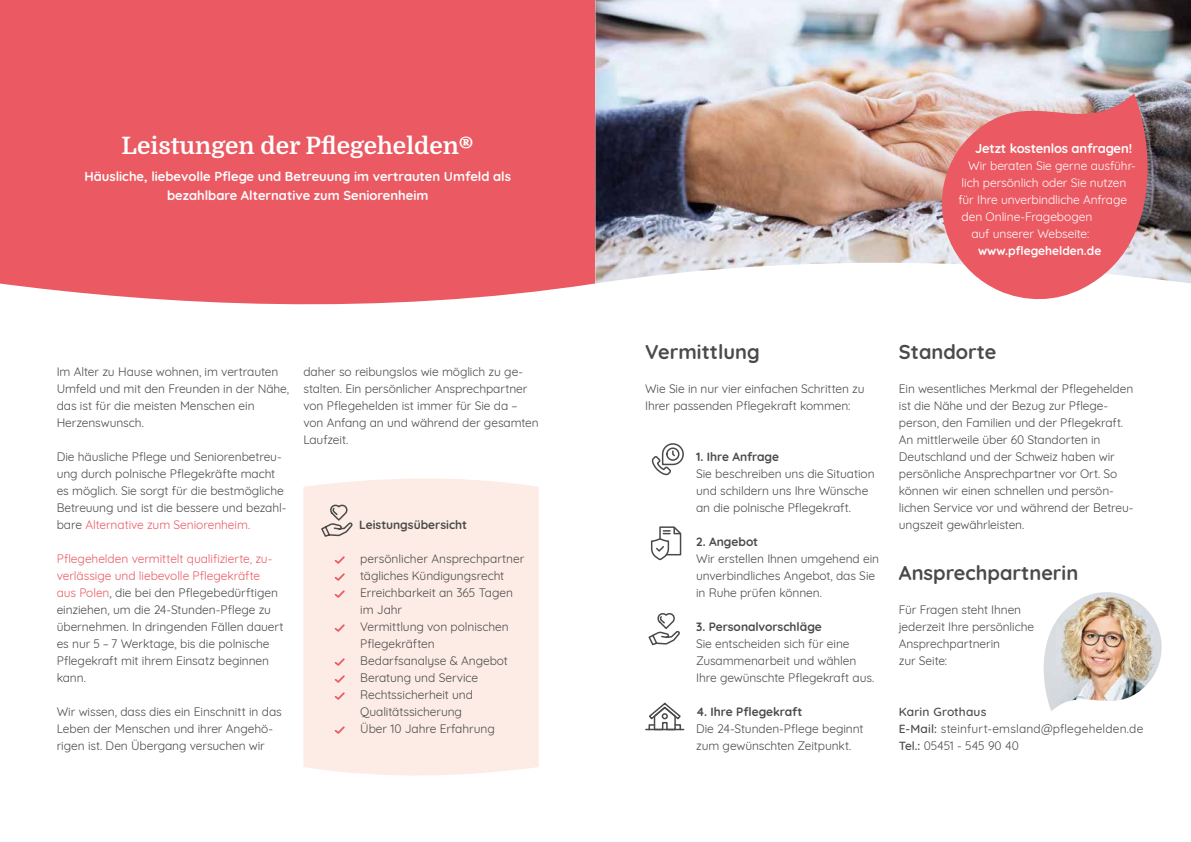
<style>
.page{position:relative;width:1191px;height:842px;background:#fff}
.page>*{position:absolute;margin:0;border:0;box-sizing:border-box;transform-origin:0 0}
.t1{font:700 24px "Domine";color:#fff}
.t2{font:700 20px "Quicksand";color:#4a4a49}
.t3{font:700 13px/19px "Quicksand";color:#fff;text-align:center}
.t4{font:12px/17px "Quicksand";letter-spacing:-.005em;color:#4a4a49}
.t5{font:12px "Quicksand";letter-spacing:-.005em;color:#fff}
.t6{font:700 12px "Quicksand";color:#4a4a49}
.t7{font:12px/17px "Quicksand";letter-spacing:.015em;color:#4a4a49}
.t8{font:700 12px "Quicksand";color:#fff}
.s1{color:#eb5a63}
.s2{font-weight:500}
</style>
<div class="page">
<div style="left:0;top:0;width:595px;height:305px;background:#eb5a63"></div>
<img style="left:595px;top:0;width:596px;height:284px">
<svg style="left:928px;top:93px;width:235px;height:207px;background:#e17e83"></svg>
<div style="left:303px;top:478px;width:236px;height:298px;background:#fdece5"></div>
<img style="left:1043px;top:592px;width:119px;height:119px">
<div style="left:80px;top:166px;width:435px;height:39px;background:#eb5a63"></div>
<div style="left:117px;top:130px;width:361px;height:34px;background:#eb5a63"></div>
<svg style="left:651px;top:443px;width:33px;height:33px"></svg>
<svg style="left:651px;top:526px;width:31px;height:35px"></svg>
<svg style="left:648px;top:613px;width:32px;height:33px"></svg>
<svg style="left:645px;top:702px;width:40px;height:29px"></svg>
<svg style="left:320px;top:503px;width:34px;height:35px"></svg>
<svg style="left:335px;top:556px;width:10px;height:8px"></svg>
<svg style="left:335px;top:573px;width:10px;height:8px"></svg>
<svg style="left:335px;top:590px;width:10px;height:8px"></svg>
<svg style="left:335px;top:624px;width:10px;height:8px"></svg>
<svg style="left:335px;top:658px;width:10px;height:8px"></svg>
<svg style="left:335px;top:675px;width:10px;height:8px"></svg>
<svg style="left:335px;top:692px;width:10px;height:8px"></svg>
<svg style="left:335px;top:726px;width:10px;height:8px"></svg>
<h1 class="t1" style="left:122px;top:133px;width:354px">Leistungen der Pflegehelden®</h1>
<p class="t3" style="left:84px;top:166px;width:428px">Häusliche, liebevolle Pflege und Betreuung im vertrauten Umfeld als bezahlbare Alternative zum Seniorenheim</p>
<p class="t3" style="left:975px;top:138px;width:158px">Jetzt kostenlos anfragen!</p>
<p class="t5" style="left:968px;top:157px;width:169px">Wir beraten Sie gerne ausführ-</p>
<p class="t5" style="left:961px;top:174px;width:166px">lich persönlich oder Sie nutzen</p>
<p class="t5" style="left:958px;top:191px;width:170px">für Ihre unverbindliche Anfrage</p>
<p class="t5" style="left:961px;top:208px;width:132px">den Online-Fragebogen</p>
<p class="t5" style="left:971px;top:225px;width:119px">auf unserer Webseite:</p>
<p class="t8" style="left:978px;top:241px;width:125px">www.pflegehelden.de</p>
<p class="t4" style="left:57px;top:362px;width:234px">Im Alter zu Hause wohnen, im vertrauten<br>Umfeld und mit den Freunden in der Nähe, das ist für die meisten Menschen ein<br>Herzenswunsch.</p>
<p class="t4" style="left:57px;top:447px;width:231px">Die häusliche Pflege und Seniorenbetreu&shy;ung durch polnische Pflegekräfte macht es möglich. Sie sorgt für die bestmögliche Betreuung und ist die bessere und bezahl&shy;bare <span class="s1">Alternative zum Seniorenheim.</span></p>
<p class="t4" style="left:57px;top:549px;width:228px"><span class="s1">Pflegehelden vermittelt qualifizierte, zu&shy;verlässige und liebevolle Pflegekräfte<br>aus Polen</span>, die bei den Pflegebedürftigen einziehen, um die 24-Stunden-Pflege zu übernehmen. In dringenden Fällen dauert es nur 5 – 7 Werktage, bis die polnische Pflegekraft mit ihrem Einsatz beginnen kann.</p>
<p class="t4" style="left:57px;top:702px;width:227px">Wir wissen, dass dies ein Einschnitt in das<br>Leben der Menschen und ihrer Angehö&shy;rigen ist. Den Übergang versuchen wir</p>
<h2 class="t2" style="left:645px;top:335px;width:116px">Vermittlung</h2>
<p class="t4" style="left:645px;top:379px;width:221px">Wie Sie in nur vier einfachen Schritten zu<br>Ihrer passenden Pflegekraft kommen:</p>
<p class="t6" style="left:696px;top:447px;width:85px">1. Ihre Anfrage</p>
<p class="t4" style="left:696px;top:464px;width:180px">Sie beschreiben uns die Situation und schildern uns Ihre Wünsche an die polnische Pflegekraft.</p>
<p class="t6" style="left:696px;top:532px;width:64px">2. Angebot</p>
<p class="t4" style="left:696px;top:549px;width:184px">Wir erstellen Ihnen umgehend ein unverbindliches Angebot, das Sie in Ruhe prüfen können.</p>
<p class="t6" style="left:696px;top:617px;width:127px">3. Personalvorschläge</p>
<p class="t4" style="left:696px;top:634px;width:180px">Sie entscheiden sich für eine<br>Zusammenarbeit und wählen<br>Ihre gewünschte Pflegekraft aus.</p>
<p class="t6" style="left:696px;top:702px;width:108px">4. Ihre Pflegekraft</p>
<p class="t4" style="left:696px;top:719px;width:169px">Die 24-Stunden-Pflege beginnt zum gewünschten Zeitpunkt.</p>
<h2 class="t2" style="left:899px;top:335px;width:99px">Standorte</h2>
<p class="t4" style="left:899px;top:379px;width:236px">Ein wesentliches Merkmal der Pflegehelden ist die Nähe und der Bezug zur Pflege&shy;person, den Familien und der Pflegekraft.<br>An mittlerweile über 60 Standorten in Deutschland und der Schweiz haben wir persönliche Ansprechpartner vor Ort. So können wir einen schnellen und persön&shy;lichen Service vor und während der Betreu&shy;ungszeit gewährleisten.</p>
<p class="t4" style="left:303px;top:362px;width:237px">daher so reibungslos wie möglich zu ge&shy;stalten. Ein persönlicher Ansprechpartner von Pflegehelden ist immer für Sie da – von Anfang an und während der gesamten Laufzeit.</p>
<p class="t6" style="left:359px;top:515px;width:109px">Leistungsübersicht</p>
<p class="t4" style="left:360px;top:549px;width:166px">persönlicher Ansprechpartner tägliches Kündigungsrecht<br>Erreichbarkeit an 365 Tagen im Jahr<br>Vermittlung von polnischen<br>Pflegekräften<br>Bedarfsanalyse &amp; Angebot<br>Beratung und Service<br>Rechtssicherheit und<br>Qualitätssicherung<br>Über 10 Jahre Erfahrung</p>
<h2 class="t2" style="left:899px;top:556px;width:181px">Ansprechpartnerin</h2>
<p class="t4" style="left:899px;top:600px;width:137px">Für Fragen steht Ihnen jederzeit Ihre persönliche<br>Ansprechpartnerin<br>zur Seite:</p>
<p class="t7" style="left:899px;top:702px;width:246px"><span class="s2">Karin Grothaus<br>E-Mail:</span> steinfurt-emsland@pflegehelden.de<br><span class="s2">Tel.:</span> 05451 - 545 90 40</p>
</div>
